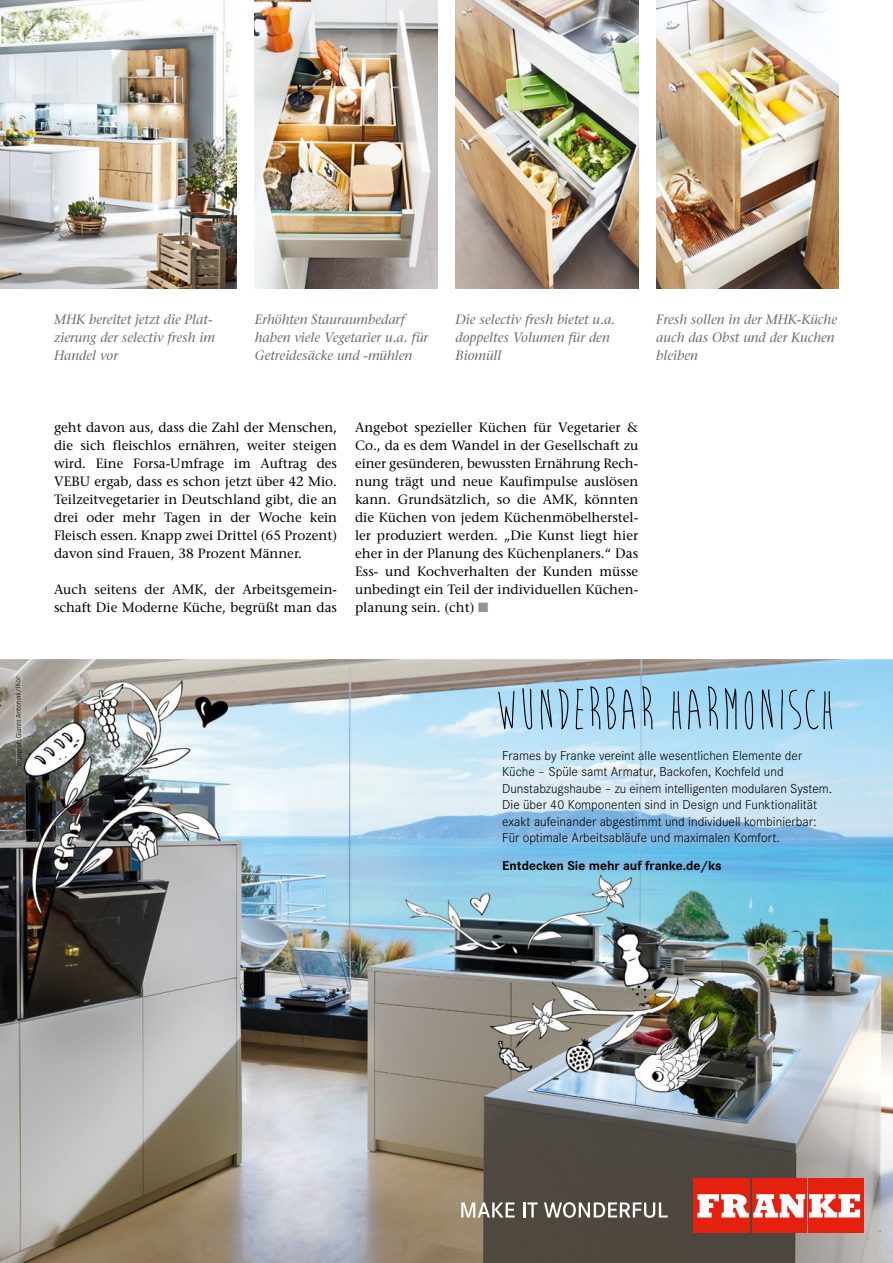
<style>
.page{position:relative;width:893px;height:1263px;background:#fff}
.page>*{position:absolute;margin:0;border:0;box-sizing:border-box;transform-origin:0 0}
.t1{font:60px "Brain Flower";letter-spacing:-.025em;color:#000}
.t2{font:500 13.5px/18px "Stone Serif Std";color:#000;text-align:justify}
.t3{font:300 13.5px/16.5px "Corporate S";color:#000}
.t4{font:italic 500 13.5px/18px "Stone Serif Std";color:#6f6f6e}
.t5{font:700 13.5px "Corporate S";color:#000}
.s1{color:#919292}
</style>
<div class="page">
<img style="left:0;top:0;width:237px;height:288px">
<img style="left:455px;top:0;width:183px;height:288px">
<img style="left:656px;top:0;width:183px;height:288px">
<img style="left:255px;top:0;width:182px;height:288px">
<img style="left:0;top:659px;width:893px;height:604px">
<img style="left:15px;top:676px;width:8px;height:90px">
<img style="left:16px;top:729px;width:7px;height:37px">
<div style="left:694px;top:1178px;width:56px;height:55px;background:#e4200e"></div>
<div style="left:752px;top:1178px;width:54px;height:55px;background:#e4200e"></div>
<div style="left:808px;top:1178px;width:56px;height:55px;background:#e4200e"></div>
<svg style="left:697px;top:1194px;width:163px;height:23px"></svg>
<svg style="left:461px;top:1202px;width:54px;height:15px"></svg>
<svg style="left:523px;top:1202px;width:15px;height:15px"></svg>
<svg style="left:544px;top:1202px;width:124px;height:16px"></svg>
<p class="t4" style="left:255px;top:310px;width:175px">Erhöhten Stauraumbedarf haben viele Vegetarier u.a. für<br>Getreidesäcke und -mühlen</p>
<p class="t4" style="left:656px;top:310px;width:182px">Fresh sollen in der MHK-Küche auch das Obst und der Kuchen bleiben</p>
<p class="t4" style="left:54px;top:310px;width:162px">MHK bereitet jetzt die Plat&shy;zierung der selectiv fresh im<br>Handel vor</p>
<p class="t4" style="left:455px;top:310px;width:161px">Die selectiv fresh bietet u.a. doppeltes Volumen für den<br>Biomüll</p>
<p class="t2" style="left:54px;top:418px;width:285px">geht davon aus, dass die Zahl der Menschen, die sich fleischlos ernähren, weiter steigen wird. Eine Forsa-Umfrage im Auftrag des VEBU ergab, dass es schon jetzt über 42 Mio.<br>Teilzeitvegetarier in Deutschland gibt, die an drei oder mehr Tagen in der Woche kein Fleisch essen. Knapp zwei Drittel (65 Prozent) davon sind Frauen, 38 Prozent Männer.</p>
<p class="t2" style="left:54px;top:580px;width:285px">Auch seitens der AMK, der Arbeitsgemein&shy;schaft Die Moderne Küche, begrüßt man das</p>
<p class="t2" style="left:355px;top:418px;width:285px">Angebot spezieller Küchen für Vegetarier &amp; Co., da es dem Wandel in der Gesellschaft zu einer gesünderen, bewussten Ernährung Rech&shy;nung trägt und neue Kaufimpulse auslösen kann. Grundsätzlich, so die AMK, könnten die Küchen von jedem Küchenmöbelherstel&shy;ler produziert werden. „Die Kunst liegt hier eher in der Planung des Küchenplaners.“ Das Ess- und Kochverhalten der Kunden müsse unbedingt ein Teil der individuellen Küchen&shy;planung sein. (cht) <span class="s1">■</span></p>
<h1 class="t1" style="left:494px;top:679px;width:344px">WUNDERBAR HARMONISCH</h1>
<p class="t3" style="left:502px;top:747px;width:331px">Frames by Franke vereint alle wesentlichen Elemente der Küche – Spüle samt Armatur, Backofen, Kochfeld und Dunstabzugshaube – zu einem intelligenten modularen System.<br>Die über 40 Komponenten sind in Design und Funktionalität exakt aufeinander abgestimmt und individuell kombinierbar:<br>Für optimale Arbeitsabläufe und maximalen Komfort.</p>
<p class="t5" style="left:502px;top:858px;width:221px">Entdecken Sie mehr auf franke.de/ks</p>
</div>
